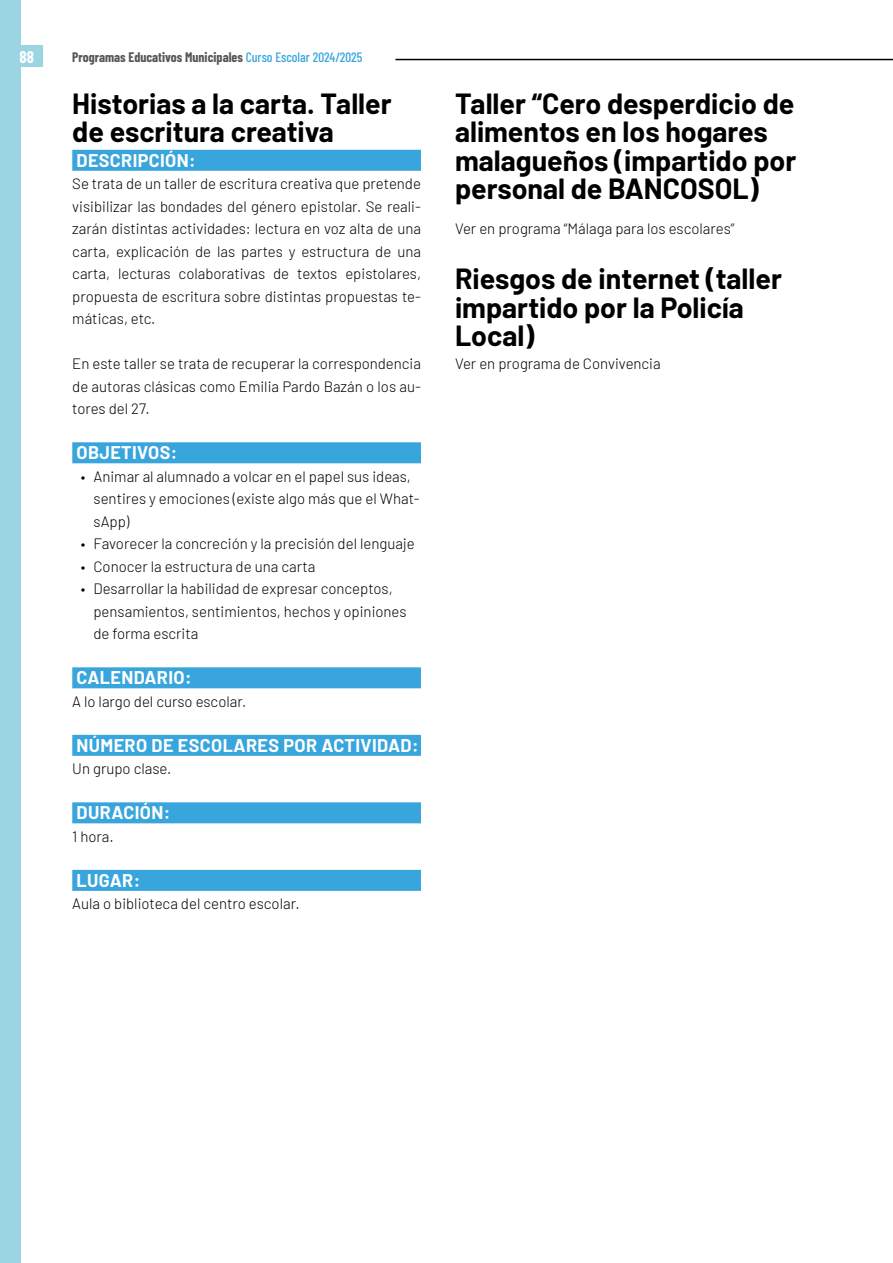
<style>
.page{position:relative;width:893px;height:1263px;background:#fff}
.page>*{position:absolute;margin:0;border:0;box-sizing:border-box;transform-origin:0 0}
.t1{font:700 28.5px/28.5px "Barlow";color:#000}
.t2{font:700 18px "Barlow";letter-spacing:.02em;color:#fff}
.t3{font:700 16.5px "Barlow Condensed";color:#fff}
.t4{font:300 15px/22.5px "Barlow";color:#000;text-align:justify}
.t5{font:700 13.5px "Barlow Condensed";color:#575756}
.s1{font-weight:500;color:#38a5dd}
</style>
<div class="page">
<div style="left:0;top:0;width:21px;height:1263px;background:#9bd5e3"></div>
<div style="left:0;top:46px;width:43px;height:21px;background:#9bd5e3"></div>
<hr style="left:395px;top:59px;width:498px;height:1px;background:#000">
<div style="left:72px;top:150px;width:349px;height:21px;background:#38a5dd"></div>
<div style="left:72px;top:442px;width:349px;height:21px;background:#38a5dd"></div>
<div style="left:72px;top:667px;width:349px;height:21px;background:#38a5dd"></div>
<div style="left:72px;top:735px;width:349px;height:21px;background:#38a5dd"></div>
<div style="left:72px;top:802px;width:349px;height:21px;background:#38a5dd"></div>
<div style="left:72px;top:870px;width:349px;height:21px;background:#38a5dd"></div>
<hr style="left:892px;top:967px;width:1px;height:124px;background:#38a5dd">
<p class="t3" style="left:19px;top:47px;width:16px">88</p>
<p class="t5" style="left:72px;top:49px;width:292px">Programas Educativos Municipales <span class="s1">Curso Escolar 2024/2025</span></p>
<h1 class="t1" style="left:72px;top:87px;width:321px">Historias a la carta. Taller de escritura creativa</h1>
<p class="t2" style="left:77px;top:147px;width:121px">DESCRIPCIÓN:</p>
<p class="t4" style="left:72px;top:171px;width:350px">Se trata de un taller de escritura creativa que pretende visibilizar las bondades del género epistolar. Se reali&shy;zarán distintas actividades: lectura en voz alta de una carta, explicación de las partes y estructura de una carta, lecturas colaborativas de textos epistolares, propuesta de escritura sobre distintas propuestas te&shy;máticas, etc.</p>
<p class="t4" style="left:72px;top:351px;width:350px">En este taller se trata de recuperar la correspondencia de autoras clásicas como Emilia Pardo Bazán o los au&shy;tores del 27.</p>
<p class="t2" style="left:77px;top:439px;width:102px">OBJETIVOS:</p>
<p class="t4" style="left:94px;top:464px;width:328px;text-align:left;text-indent:-13px">• Animar al alumnado a volcar en el papel sus ideas, sentires y emociones (existe algo más que el What&shy;sApp)</p>
<p class="t4" style="left:81px;top:531px;width:335px">• Favorecer la concreción y la precisión del lenguaje</p>
<p class="t4" style="left:81px;top:554px;width:236px">• Conocer la estructura de una carta</p>
<p class="t4" style="left:94px;top:576px;width:314px;text-align:left;text-indent:-13px">• Desarrollar la habilidad de expresar conceptos, pensamientos, sentimientos, hechos y opiniones de forma escrita</p>
<p class="t2" style="left:77px;top:664px;width:117px">CALENDARIO:</p>
<p class="t4" style="left:72px;top:689px;width:176px">A lo largo del curso escolar.</p>
<p class="t2" style="left:77px;top:732px;width:343px">NÚMERO DE ESCOLARES POR ACTIVIDAD:</p>
<p class="t4" style="left:72px;top:756px;width:101px">Un grupo clase.</p>
<p class="t2" style="left:77px;top:799px;width:95px">DURACIÓN:</p>
<p class="t4" style="left:72px;top:824px;width:43px">1 hora.</p>
<p class="t2" style="left:77px;top:867px;width:65px">LUGAR:</p>
<p class="t4" style="left:72px;top:891px;width:229px">Aula o biblioteca del centro escolar.</p>
<h1 class="t1" style="left:455px;top:87px;width:343px">Taller “Cero desperdicio de alimentos en los hogares malagueños (impartido por personal de BANCOSOL)</h1>
<p class="t4" style="left:455px;top:216px;width:281px">Ver en programa “Málaga para los escolares”</p>
<h1 class="t1" style="left:455px;top:263px;width:328px">Riesgos de internet (taller impartido por la Policía<br>Local)</h1>
<p class="t4" style="left:455px;top:351px;width:207px">Ver en programa de Convivencia</p>
</div>
